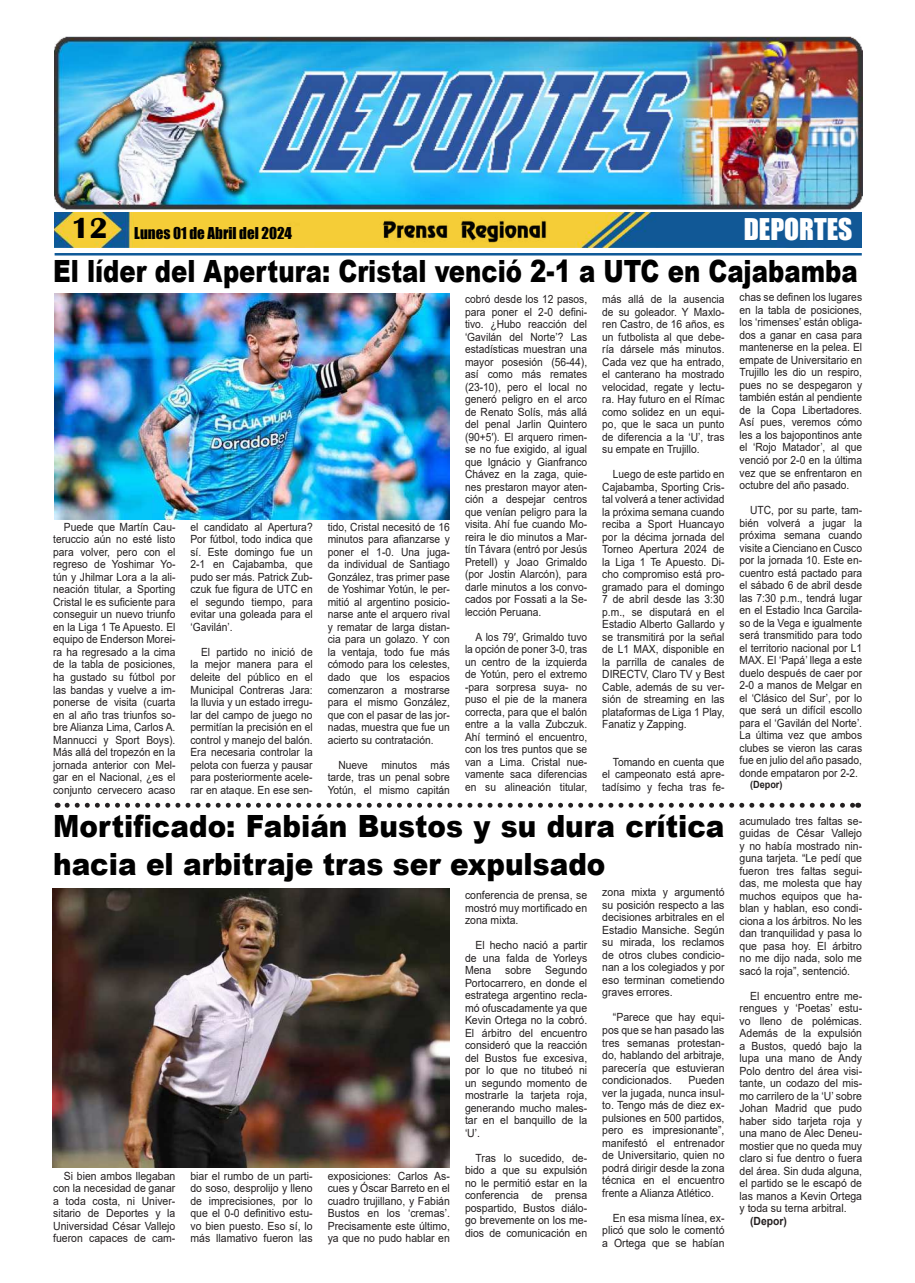
<style>
.page{position:relative;width:915px;height:1283px;background:#fff}
.page>*{position:absolute;margin:0;border:0;box-sizing:border-box;transform-origin:0 0}
.t1{font:900 30.62px/37.5px "Arial";color:#000;scale:.91 1}
.t2{font:900 30.62px "Arial";color:#000;scale:.8 1}
.t3{font:27.5px "Impact";color:#fff}
.t4{font:15px "Impact";color:#000}
.t5{font:11.25px/12.5px "Arial";color:#231f20;text-align:justify;scale:.91 1}
.t6{font:11.25px/12.5px "Arial";color:#231f20;text-align:justify;scale:.93 1}
.t7{font:700 11.25px "Arial";color:#231f20;scale:.92 1}
.t8{font:700 10px "Arial";color:#231f20;scale:.91 1}
.s1{font-family:"Britannic";font-weight:700;font-size:30px}
</style>
<div class="page">
<img style="left:55px;top:212px;width:806px;height:35px">
<hr style="left:55px;top:253px;width:806px;height:2px;background:#0f5998">
<img style="left:379px;top:217px;width:170px;height:26px">
<img style="left:55px;top:37px;width:806px;height:172px">
<img style="left:55px;top:293px;width:395px;height:226px">
<svg style="left:67px;top:803px;width:791px;height:5px"></svg>
<img style="left:53px;top:888px;width:397px;height:280px">
<h3 class="t4" style="left:71px;top:225px;width:222px"><span class="s1">12</span> Lunes 01 de Abril del 2024</h3>
<h2 class="t3" style="left:743px;top:214px;width:110px">DEPORTES</h2>
<h1 class="t2" style="left:53px;top:260px;width:1006px">El líder del Apertura: Cristal venció 2-1 a UTC en Cajabamba</h1>
<p class="t5" style="left:53px;top:522px;width:136px;text-indent:11px">Puede que Martín Cau&shy;teruccio aún no esté listo para volver, pero con el regreso de Yoshimar Yo&shy;tún y Jhilmar Lora a la ali&shy;neación titular, a Sporting Cristal le es su昀椀ciente para conseguir un nuevo triunfo en la Liga 1 Te Apuesto. El equipo de Enderson Morei&shy;ra ha regresado a la cima de la tabla de posiciones, ha gustado su fútbol por las bandas y vuelve a im&shy;ponerse de visita (cuarta en al año tras triunfos so&shy;bre Alianza Lima, Carlos A.<br>Mannucci y Sport Boys).<br>Más allá del tropezón en la jornada anterior con Mel&shy;gar en el Nacional, ¿es el conjunto cervecero acaso</p>
<p class="t5" style="left:190px;top:522px;width:136px">el candidato al Apertura?<br>Por fútbol, todo indica que sí. Este domingo fue un 2-1 en Cajabamba, que pudo ser más. Patrick Zub&shy;czuk fue 昀椀gura de UTC en el segundo tiempo, para evitar una goleada para el ‘Gavilán’.</p>
<p class="t5" style="left:190px;top:647px;width:136px;text-indent:11px">El partido no inició de la mejor manera para el deleite del público en el Municipal Contreras Jara: la lluvia y un estado irregu&shy;lar del campo de juego no permitían la precisión en el control y manejo del balón.<br>Era necesaria controlar la pelota con fuerza y pausar para posteriormente acele&shy;rar en ataque. En ese sen-</p>
<p class="t5" style="left:327px;top:521px;width:136px">tido, Cristal necesitó de 16 minutos para a昀椀anzarse y poner el 1-0. Una juga&shy;da individual de Santiago González, tras primer pase de Yoshimar Yotún, le per&shy;mitió al argentino posicio&shy;narse ante el arquero rival y rematar de larga distan&shy;cia para un golazo. Y con la ventaja, todo fue más cómodo para los celestes, dado que los espacios comenzaron a mostrarse para el mismo González, que con el pasar de las jor&shy;nadas, muestra que fue un acierto su contratación.</p>
<p class="t5" style="left:327px;top:758px;width:136px;text-indent:11px">Nueve minutos más tarde, tras un penal sobre Yotún, el mismo capitán</p>
<p class="t5" style="left:465px;top:293px;width:136px">cobró desde los 12 pasos, para poner el 2-0 de昀椀ni&shy;tivo. ¿Hubo reacción del ‘Gavilán del Norte’? Las estadísticas muestran una mayor posesión (56-44), así como más remates (23-10), pero el local no generó peligro en el arco de Renato Solís, más allá del penal Jarlin Quintero (90+5′). El arquero rimen&shy;se no fue exigido, al igual que Ignácio y Gianfranco Chávez en la zaga, quie&shy;nes prestaron mayor aten&shy;ción a despejar centros que venían peligro para la visita. Ahí fue cuando Mo&shy;reira le dio minutos a Mar&shy;tín Távara (entró por Jesús Pretell) y Joao Grimaldo (por Jostin Alarcón), para darle minutos a los convo&shy;cados por Fossati a la Se&shy;lección Peruana.</p>
<p class="t5" style="left:465px;top:630px;width:136px;text-indent:11px">A los 79′, Grimaldo tuvo la opción de poner 3-0, tras un centro de la izquierda de Yotún, pero el extremo -para sorpresa suya- no puso el pie de la manera correcta, para que el balón entre a la valla Zubczuk.<br>Ahí terminó el encuentro, con los tres puntos que se van a Lima. Cristal nue&shy;vamente saca diferencias en su alineación titular,</p>
<p class="t5" style="left:602px;top:294px;width:136px">más allá de la ausencia de su goleador. Y Maxlo&shy;ren Castro, de 16 años, es un futbolista al que debe&shy;ría dársele más minutos.<br>Cada vez que ha entrado, el canterano ha mostrado velocidad, regate y lectu&shy;ra. Hay futuro en el Rímac como solidez en un equi&shy;po, que le saca un punto de diferencia a la ‘U’, tras su empate en Trujillo.</p>
<p class="t5" style="left:602px;top:469px;width:136px;text-indent:11px">Luego de este partido en Cajabamba, Sporting Cris&shy;tal volverá a tener actividad la próxima semana cuando reciba a Sport Huancayo por la décima jornada del Torneo Apertura 2024 de la Liga 1 Te Apuesto. Di&shy;cho compromiso está pro&shy;gramado para el domingo 7 de abril desde las 3:30 p.m., se disputará en el Estadio Alberto Gallardo y se transmitirá por la señal de L1 MAX, disponible en la parrilla de canales de DIRECTV, Claro TV y Best Cable, además de su ver&shy;sión de streaming en las plataformas de Liga 1 Play, Fanatiz y Zapping.</p>
<p class="t5" style="left:602px;top:756px;width:136px;text-indent:11px">Tomando en cuenta que el campeonato está apre&shy;tadísimo y fecha tras fe-</p>
<h1 class="t1" style="left:53px;top:806px;width:739px">Morti昀椀cado: Fabián Bustos y su dura crítica hacia el arbitraje tras ser expulsado</h1>
<p class="t6" style="left:53px;top:1170px;width:133px;text-indent:11px">Si bien ambos llegaban con la necesidad de ganar a toda costa, ni Univer&shy;sitario de Deportes y la Universidad César Vallejo fueron capaces de cam-</p>
<p class="t6" style="left:190px;top:1170px;width:133px">biar el rumbo de un parti&shy;do soso, desprolijo y lleno de imprecisiones, por lo que el 0-0 de昀椀nitivo estu&shy;vo bien puesto. Eso sí, lo más llamativo fueron las</p>
<p class="t6" style="left:327px;top:1169px;width:133px">exposiciones: Carlos As&shy;cues y Óscar Barreto en el cuadro trujillano, y Fabián Bustos en los ‘cremas’.<br>Precisamente este último, ya que no pudo hablar en</p>
<p class="t6" style="left:465px;top:890px;width:133px">conferencia de prensa, se mostró muy morti昀椀cado en zona mixta.</p>
<p class="t6" style="left:465px;top:940px;width:133px;text-indent:11px">El hecho nació a partir de una falda de Yorleys Mena sobre Segundo Portocarrero, en donde el estratega argentino recla&shy;mó ofuscadamente ya que Kevin Ortega no la cobró.<br>El árbitro del encuentro consideró que la reacción del Bustos fue excesiva, por lo que no titubeó ni un segundo momento de mostrarle la tarjeta roja, generando mucho males&shy;tar en el banquillo de la ‘U’.</p>
<p class="t6" style="left:465px;top:1152px;width:133px;text-indent:11px">Tras lo sucedido, de&shy;bido a que su expulsión no le permitió estar en la conferencia de prensa pospartido, Bustos diálo&shy;go brevemente on los me&shy;dios de comunicación en</p>
<p class="t6" style="left:602px;top:887px;width:133px">zona mixta y argumentó su posición respecto a las decisiones arbitrales en el Estadio Mansiche. Según su mirada, los reclamos de otros clubes condicio&shy;nan a los colegiados y por eso terminan cometiendo graves errores.</p>
<p class="t6" style="left:602px;top:1012px;width:133px;text-indent:11px">“Parece que hay equi&shy;pos que se han pasado las tres semanas protestan&shy;do, hablando del arbitraje, parecería que estuvieran condicionados.</p>
<p class="t6" style="left:602px;top:1075px;width:133px;text-indent:86px">Pueden ver la jugada, nunca insul&shy;to. Tengo más de diez ex&shy;pulsiones en 500 partidos, pero es impresionante”, manifestó el entrenador de Universitario, quien no podrá dirigir desde la zona técnica en el encuentro frente a Alianza Atlético.</p>
<p class="t6" style="left:602px;top:1212px;width:133px;text-indent:11px">En esa misma línea, ex&shy;plicó que solo le comentó a Ortega que se habían</p>
<p class="t5" style="left:739px;top:291px;width:136px">chas se de昀椀nen los lugares en la tabla de posiciones, los ‘rimenses’ están obliga&shy;dos a ganar en casa para mantenerse en la pelea. El empate de Universitario en Trujillo les dio un respiro, pues no se despegaron y también están al pendiente de la Copa Libertadores.<br>Así pues, veremos cómo les a los bajopontinos ante el ‘Rojo Matador’, al que venció por 2-0 en la última vez que se enfrentaron en octubre del año pasado.</p>
<p class="t5" style="left:739px;top:505px;width:136px;text-indent:11px">UTC, por su parte, tam&shy;bién volverá a jugar la próxima semana cuando visite a Cienciano en Cusco por la jornada 10. Este en&shy;cuentro está pactado para el sábado 6 de abril desde las 7:30 p.m., tendrá lugar en el Estadio Inca Garcila&shy;so de la Vega e igualmente será transmitido para todo el territorio nacional por L1<br>MAX. El ‘Papá’ llega a este duelo después de caer por 2-0 a manos de Melgar en el ‘Clásico del Sur’, por lo que será un difícil escollo para el ‘Gavilán del Norte’.<br>La última vez que ambos clubes se vieron las caras fue en julio del año pasado, donde empataron por 2-2.</p>
<p class="t8" style="left:750px;top:780px;width:37px">(Depor)</p>
<p class="t6" style="left:739px;top:815px;width:133px">acumulado tres faltas se&shy;guidas de César Vallejo y no había mostrado nin&shy;guna tarjeta. “Le pedí que fueron tres faltas segui&shy;das, me molesta que hay muchos equipos que ha&shy;blan y hablan, eso condi&shy;ciona a los árbitros. No les dan tranquilidad y pasa lo que pasa hoy. El árbitro no me dijo nada, solo me sacó la roja”, sentenció.</p>
<p class="t6" style="left:739px;top:990px;width:133px;text-indent:11px">El encuentro entre me&shy;rengues y ‘Poetas’ estu&shy;vo lleno de polémicas.<br>Además de la expulsión a Bustos, quedó bajo la lupa una mano de Andy Polo dentro del área visi&shy;tante, un codazo del mis&shy;mo carrilero de la ‘U’ sobre Johan Madrid que pudo haber sido tarjeta roja y una mano de Alec Deneu&shy;mostier que no queda muy claro si fue dentro o fuera del área. Sin duda alguna, el partido se le escapó de las manos a Kevin Ortega y toda su terna arbitral.</p>
<p class="t7" style="left:750px;top:1216px;width:41px">(Depor)</p>
</div>
